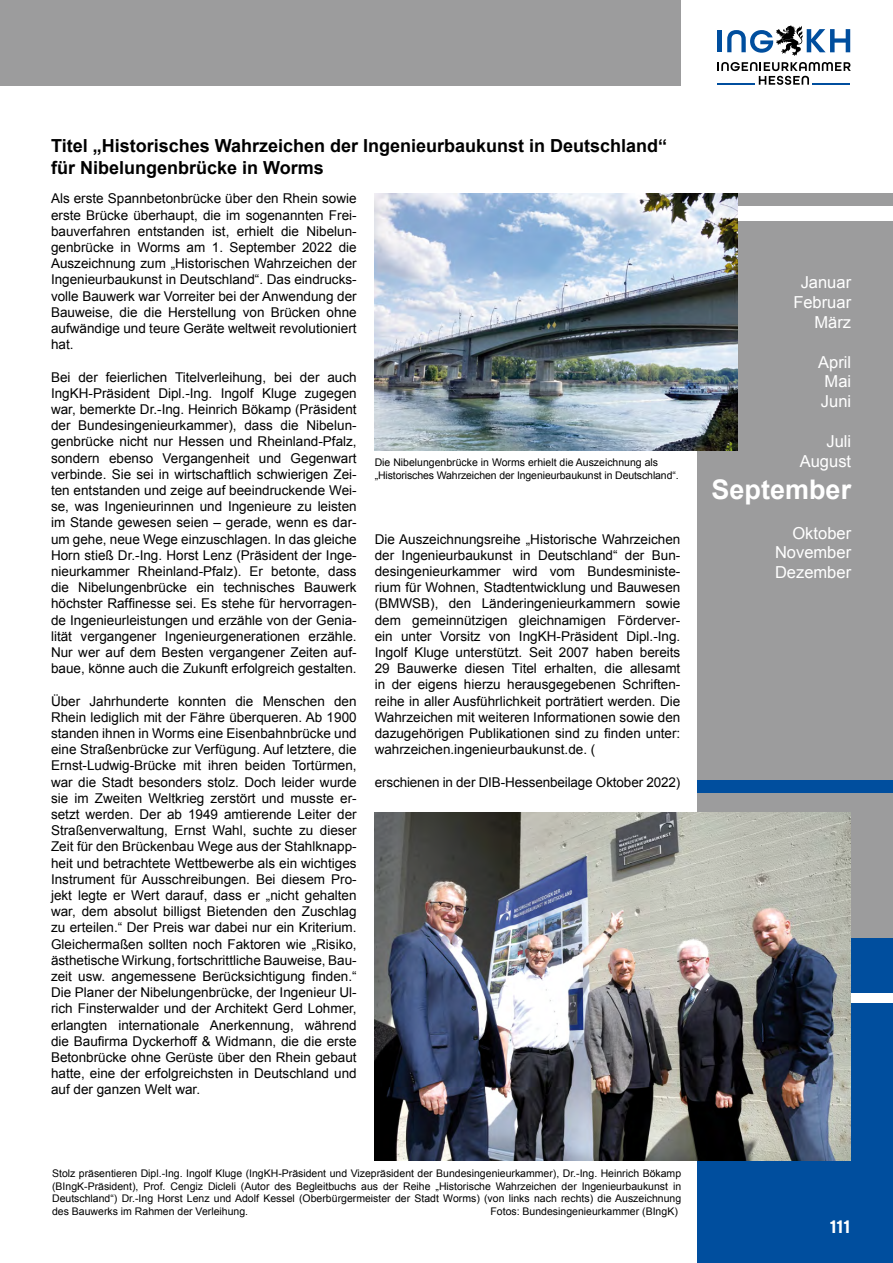
<style>
.page{position:relative;width:893px;height:1263px;background:#fff}
.page>*{position:absolute;margin:0;border:0;box-sizing:border-box;transform-origin:0 0}
.t1{font:700 27px "Arial";color:#fff}
.t2{font:700 18px/21.6px "Arial";color:#000}
.t3{font:700 18px "Interstate";color:#fff}
.t4{font:16.5px/19.8px "Arial";color:#fff;text-align:right}
.t5{font:13.5px/16.2px "Arial";color:#000;text-align:justify}
.t6{font:10.5px/12.6px "Arial";color:#000;text-align:justify}
</style>
<div class="page">
<svg style="left:717px;top:62px;width:134px;height:23px"></svg>
<hr style="left:812px;top:83px;width:38px;height:2px;background:#004e9e">
<hr style="left:717px;top:83px;width:38px;height:2px;background:#004e9e">
<div style="left:717px;top:30px;width:5px;height:22px;background:#004e9e"></div>
<svg style="left:727px;top:26px;width:123px;height:30px"></svg>
<div style="left:0;top:0;width:680px;height:85px;background:#9c9c9d"></div>
<div style="left:697px;top:938px;width:196px;height:55px;background:#004e9e"></div>
<div style="left:697px;top:1003px;width:196px;height:260px;background:#004e9e"></div>
<div style="left:697px;top:221px;width:196px;height:717px;background:#9c9c9d"></div>
<div style="left:697px;top:193px;width:196px;height:13px;background:#9c9c9d"></div>
<div style="left:697px;top:780px;width:196px;height:13px;background:#004e9e"></div>
<img style="left:375px;top:193px;width:363px;height:258px">
<img style="left:375px;top:812px;width:475px;height:349px">
<h2 class="t2" style="left:51px;top:136px;width:618px">Titel „Historisches Wahrzeichen der Ingenieurbaukunst in Deutschland“ für Nibelungenbrücke in Worms</h2>
<p class="t5" style="left:51px;top:191px;width:307px">Als erste Spannbetonbrücke über den Rhein sowie erste Brücke überhaupt, die im sogenannten Frei&shy;bauverfahren entstanden ist, erhielt die Nibelun&shy;genbrücke in Worms am 1. September 2022 die Auszeichnung zum „Historischen Wahrzeichen der Ingenieurbaukunst in Deutschland“. Das eindrucks&shy;volle Bauwerk war Vorreiter bei der Anwendung der Bauweise, die die Herstellung von Brücken ohne aufwändige und teure Geräte weltweit revolutioniert hat.</p>
<p class="t5" style="left:51px;top:369px;width:307px">Bei der feierlichen Titelverleihung, bei der auch IngKH-Präsident Dipl.-Ing. Ingolf Kluge zugegen war, bemerkte Dr.-Ing. Heinrich Bökamp (Präsident der Bundesingenieurkammer), dass die Nibelun&shy;genbrücke nicht nur Hessen und Rheinland-Pfalz, sondern ebenso Vergangenheit und Gegenwart verbinde. Sie sei in wirtschaftlich schwierigen Zei&shy;ten entstanden und zeige auf beeindruckende Wei&shy;se, was Ingenieurinnen und Ingenieure zu leisten im Stande gewesen seien – gerade, wenn es dar&shy;um gehe, neue Wege einzuschlagen. In das gleiche Horn stieß Dr.-Ing. Horst Lenz (Präsident der Inge&shy;nieurkammer Rheinland-Pfalz). Er betonte, dass die Nibelungenbrücke ein technisches Bauwerk höchster Raffinesse sei. Es stehe für hervorragen&shy;de Ingenieurleistungen und erzähle von der Genia&shy;lität vergangener Ingenieurgenerationen erzähle.<br>Nur wer auf dem Besten vergangener Zeiten auf&shy;baue, könne auch die Zukunft erfolgreich gestalten.</p>
<p class="t5" style="left:51px;top:693px;width:307px">Über Jahrhunderte konnten die Menschen den Rhein lediglich mit der Fähre überqueren. Ab 1900 standen ihnen in Worms eine Eisenbahnbrücke und eine Straßenbrücke zur Verfügung. Auf letztere, die Ernst-Ludwig-Brücke mit ihren beiden Tortürmen, war die Stadt besonders stolz. Doch leider wurde sie im Zweiten Weltkrieg zerstört und musste er&shy;setzt werden. Der ab 1949 amtierende Leiter der Straßenverwaltung, Ernst Wahl, suchte zu dieser Zeit für den Brückenbau Wege aus der Stahlknapp&shy;heit und betrachtete Wettbewerbe als ein wichtiges Instrument für Ausschreibungen. Bei diesem Pro&shy;jekt legte er Wert darauf, dass er „nicht gehalten war, dem absolut billigst Bietenden den Zuschlag zu erteilen.“ Der Preis war dabei nur ein Kriterium.<br>Gleichermaßen sollten noch Faktoren wie „Risiko, ästhetische Wirkung, fortschrittliche Bauweise, Bau&shy;zeit usw. angemessene Berücksichtigung finden.“ Die Planer der Nibelungenbrücke, der Ingenieur Ul&shy;rich Finsterwalder und der Architekt Gerd Lohmer, erlangten internationale Anerkennung, während die Baufirma Dyckerhoff &amp; Widmann, die die erste Betonbrücke ohne Gerüste über den Rhein gebaut hatte, eine der erfolgreichsten in Deutschland und auf der ganzen Welt war.</p>
<p class="t6" style="left:375px;top:456px;width:306px">Die Nibelungenbrücke in Worms erhielt die Auszeichnung als „Historisches Wahrzeichen der Ingenieurbaukunst in Deutschland“.</p>
<p class="t5" style="left:375px;top:531px;width:307px">Die Auszeichnungsreihe „Historische Wahrzeichen der Ingenieurbaukunst in Deutschland“ der Bun&shy;desingenieurkammer wird vom Bundesministe&shy;rium für Wohnen, Stadtentwicklung und Bauwesen (BMWSB), den Länderingenieurkammern sowie dem gemeinnützigen gleichnamigen Förderver&shy;ein unter Vorsitz von IngKH-Präsident Dipl.-Ing.<br>Ingolf Kluge unterstützt. Seit 2007 haben bereits 29 Bauwerke diesen Titel erhalten, die allesamt in der eigens hierzu herausgegebenen Schriften&shy;reihe in aller Ausführlichkeit porträtiert werden. Die Wahrzeichen mit weiteren Informationen sowie den dazugehörigen Publikationen sind zu finden unter: wahrzeichen.ingenieurbaukunst.de. (</p>
<p class="t5" style="left:375px;top:774px;width:307px">erschienen in der DIB-Hessenbeilage Oktober 2022)</p>
<p class="t6" style="left:52px;top:1167px;width:631px">Stolz präsentieren Dipl.-Ing. Ingolf Kluge (IngKH-Präsident und Vizepräsident der Bundesingenieurkammer), Dr.-Ing. Heinrich Bökamp (BIngK-Präsident), Prof. Cengiz Dicleli (Autor des Begleitbuchs aus der Reihe „Historische Wahrzeichen der Ingenieurbaukunst in Deutschland“) Dr.-Ing Horst Lenz und Adolf Kessel (Oberbürgermeister der Stadt Worms) (von links nach rechts) die Auszeichnung des Bauwerks im Rahmen der Verleihung.</p>
<p class="t6" style="left:490px;top:1205px;width:189px">Fotos: Bundesingenieurkammer (BIngK)</p>
<p class="t4" style="left:793px;top:273px;width:59px">Januar<br>Februar<br>März</p>
<p class="t4" style="left:818px;top:352px;width:34px;text-align:justify">April Mai Juni</p>
<p class="t4" style="left:800px;top:431px;width:53px">Juli<br>August</p>
<h1 class="t1" style="left:712px;top:472px;width:141px">September</h1>
<p class="t4" style="left:775px;top:523px;width:78px;text-align:justify;text-indent:17px">Oktober November Dezember</p>
<h2 class="t3" style="left:830px;top:1216px;width:22px">111</h2>
</div>
